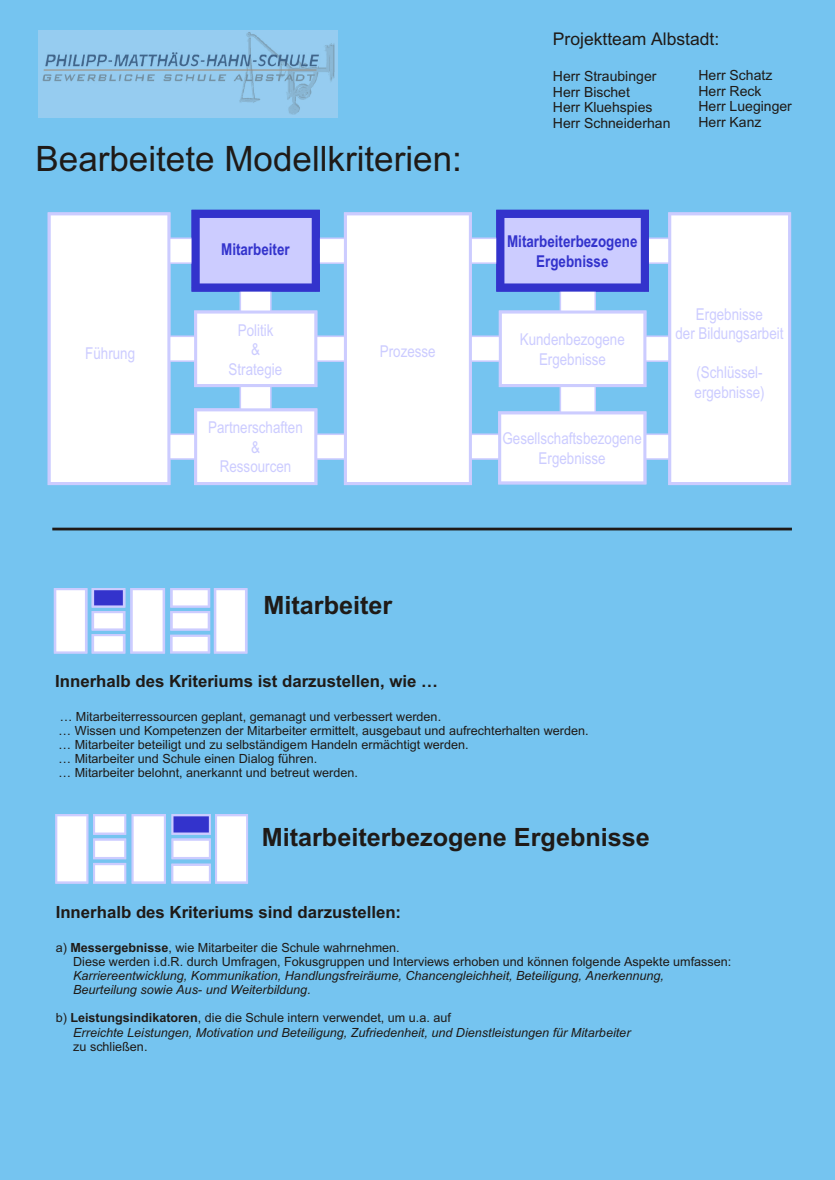
<style>
.page{position:relative;width:835px;height:1180px;background:#fff}
.page>*{position:absolute;margin:0;border:0;box-sizing:border-box;transform-origin:0 0}
.t1{font:35px "Arial";color:#1f1a17}
.t2{font:700 25.2px "Arial";color:#1f1a17}
.t3{font:17.5px "Arial";color:#1f1a17}
.t4{font:700 16.8px "Arial";color:#1f1a17}
.t5{font:16.34px/19.6px "Arial Narrow";color:#ccf;text-align:center}
.t6{font:700 16.34px/19.6px "Arial Narrow";color:#33c;text-align:center}
.t7{font:14px/15.6px "Arial";color:#1f1a17}
.t8{font:12.6px/14.1px "Arial";color:#1f1a17}
.t9{font:italic 12.6px/14.1px "Arial";color:#1f1a17}
.s1{font-weight:700}
.s2{font-style:normal}
.s3{font-weight:700;font-style:normal}
</style>
<div class="page">
<div style="left:0;top:0;width:834px;height:1180px;background:#75c4f0"></div>
<img style="left:39px;top:30px;width:298px;height:88px">
<svg style="left:48px;top:210px;width:743px;height:275px;background:#dde8fb"></svg>
<svg style="left:54px;top:588px;width:193px;height:65px;background:#dbe5fb"></svg>
<svg style="left:132px;top:814px;width:116px;height:70px;background:#d4def9"></svg>
<svg style="left:55px;top:814px;width:71px;height:70px;background:#e4ecfd"></svg>
<hr style="left:52px;top:528px;width:739px;height:2px;background:#1f1a17">
<h1 class="t1" style="left:35px;top:146px;width:428px">Bearbeitete Modellkriterien:</h1>
<p class="t5" style="left:85px;top:345px;width:51px">Führung</p>
<p class="t6" style="left:221px;top:238px;width:70px">Mitarbeiter</p>
<p class="t5" style="left:228px;top:322px;width:55px">Politik<br>&amp;<br>Strategie</p>
<p class="t5" style="left:208px;top:419px;width:96px">Partnerschaften &amp;<br>Ressourcen</p>
<p class="t5" style="left:380px;top:343px;width:57px">Prozesse</p>
<h3 class="t3" style="left:552px;top:32px;width:168px">Projektteam Albstadt:</h3>
<p class="t7" style="left:552px;top:69px;width:119px">Herr Straubinger<br>Herr Bischet<br>Herr Kluehspies<br>Herr Schneiderhan</p>
<p class="t7" style="left:698px;top:69px;width:95px">Herr Schatz<br>Herr Reck<br>Herr Lueginger<br>Herr Kanz</p>
<p class="t6" style="left:507px;top:230px;width:132px">Mitarbeiterbezogene<br>Ergebnisse</p>
<p class="t5" style="left:519px;top:331px;width:106px">Kundenbezogene<br>Ergebnisse</p>
<p class="t5" style="left:502px;top:430px;width:141px">Gesellschaftsbezogene<br>Ergebnisse</p>
<p class="t5" style="left:534px;top:430px;width:7px">ll</p>
<p class="t5" style="left:675px;top:305px;width:109px">Ergebnisse<br>der Bildungsarbeit</p>
<p class="t5" style="left:694px;top:364px;width:71px;text-align:left">(Schlüssel&shy;ergebnisse)</p>
<h2 class="t2" style="left:263px;top:596px;width:130px">Mitarbeiter</h2>
<h3 class="t4" style="left:55px;top:675px;width:384px">Innerhalb des Kriteriums ist darzustellen, wie …</h3>
<p class="t8" style="left:59px;top:710px;width:531px">… Mitarbeiterressourcen geplant, gemanagt und verbessert werden.<br>… Wissen und Kompetenzen der Mitarbeiter ermittelt, ausgebaut und aufrechterhalten werden. … Mitarbeiter beteiligt und zu selbständigem Handeln ermächtigt werden.<br>… Mitarbeiter und Schule einen Dialog führen.<br>… Mitarbeiter belohnt, anerkannt und betreut werden.</p>
<h2 class="t2" style="left:261px;top:828px;width:390px">Mitarbeiterbezogene Ergebnisse</h2>
<h3 class="t4" style="left:56px;top:906px;width:347px">Innerhalb des Kriteriums sind darzustellen:</h3>
<p class="t8" style="left:73px;top:942px;width:659px;text-indent:-18px">a) <span class="s1">Messergebnisse</span>, wie Mitarbeiter die Schule wahrnehmen.<br>Diese werden i.d.R. durch Umfragen, Fokusgruppen und Interviews erhoben und können folgende Aspekte umfassen:</p>
<p class="t9" style="left:73px;top:970px;width:592px">Karriereentwicklung, Kommunikation, Handlungsfreiräume, Chancengleichheit, Beteiligung, Anerkennung,<br>Beurteilung sowie Aus- und Weiterbildung.</p>
<p class="t9" style="left:73px;top:1012px;width:558px;text-indent:-18px"><span class="s2">b)</span> <span class="s3">Leistungsindikatoren</span><span class="s2">, die die Schule intern verwendet, um u.a. auf<br></span>Erreichte Leistungen, Motivation und Beteiligung, Zufriedenheit, und Dienstleistungen für Mitarbeiter</p>
<p class="t8" style="left:73px;top:1040px;width:76px">zu schließen.</p>
</div>
